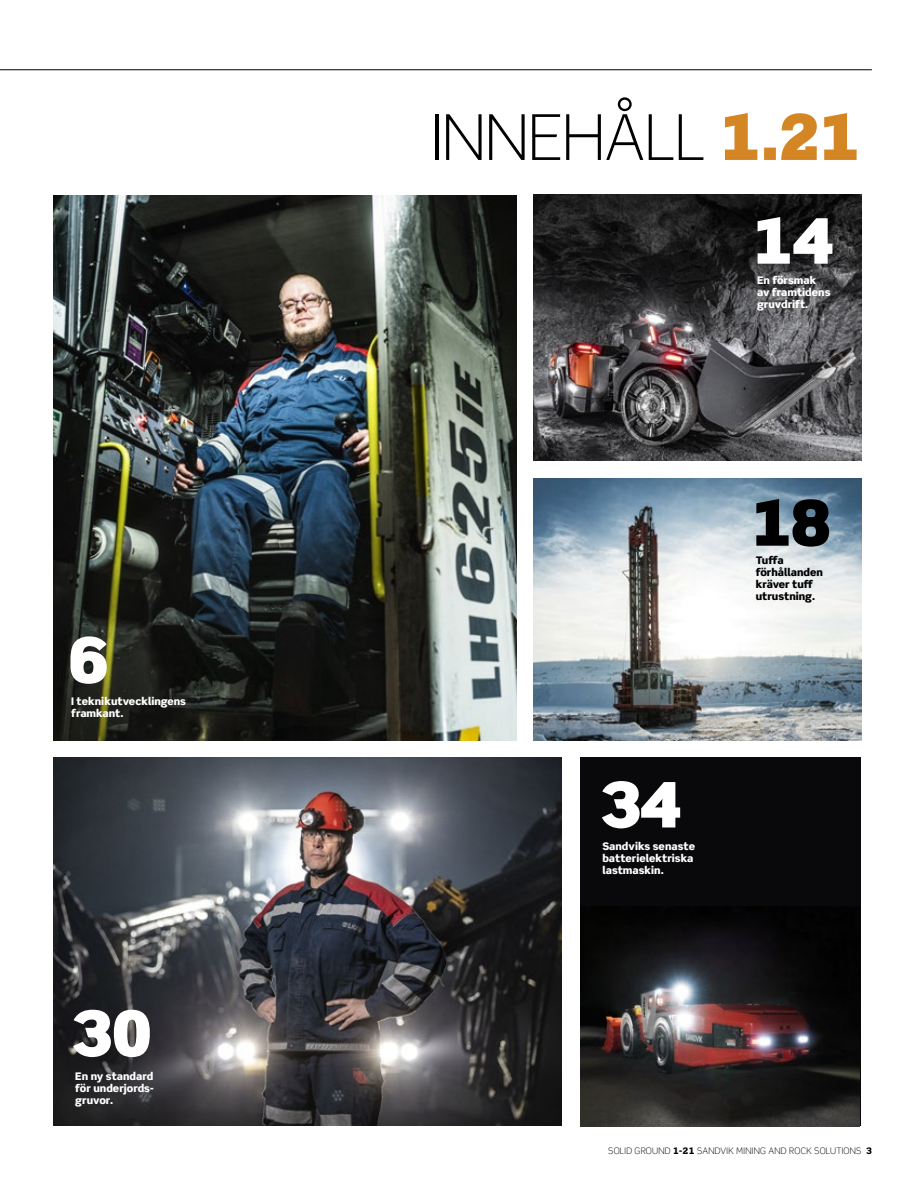
<style>
.page{position:relative;width:915px;height:1191px;background:#fff}
.page>*{position:absolute;margin:0;border:0;box-sizing:border-box;transform-origin:0 0}
.t1{font:300 63.3px "Scene Pro";letter-spacing:-.01em;color:#000}
.t2{font:900 63px "Scene Pro";color:#fff}
.t3{font:900 63px "Scene Pro";color:#000}
.t4{font:900 10.5px/12px "Scene Pro";color:#fff}
.t5{font:900 10.5px/12px "Scene Pro";color:#000}
.t6{font:300 9px "Scene Pro";letter-spacing:.025em;color:#000}
.s1{font-weight:900;color:#d48625}
.s2{font-weight:900}
</style>
<div class="page">
<img style="left:54px;top:196px;width:462px;height:544px">
<hr style="left:0;top:69px;width:871px;height:1px;background:#000">
<img style="left:54px;top:757px;width:507px;height:368px">
<div style="left:580px;top:757px;width:280px;height:369px;background:#09090b"></div>
<img style="left:580px;top:906px;width:279px;height:220px">
<img style="left:533px;top:195px;width:328px;height:266px">
<img style="left:533px;top:478px;width:328px;height:262px">
<h2 class="t2" style="left:67px;top:618px;width:44px">6</h2>
<p class="t4" style="left:71px;top:695px;width:116px">I teknikutvecklingens framkant.</p>
<h2 class="t2" style="left:71px;top:992px;width:84px">30</h2>
<p class="t4" style="left:75px;top:1070px;width:80px;text-align:justify">En ny standard för underjords&shy;gruvor.</p>
<h1 class="t1" style="left:431px;top:99px;width:431px">INNEHÅLL <span class="s1">1.21</span></h1>
<h2 class="t2" style="left:751px;top:199px;width:84px">14</h2>
<p class="t4" style="left:756px;top:274px;width:75px">En försmak av framtidens gruvdrift.</p>
<h2 class="t3" style="left:753px;top:481px;width:79px">18</h2>
<p class="t5" style="left:755px;top:554px;width:69px">Tuffa förhållanden kräver tuff utrustning.</p>
<h2 class="t2" style="left:599px;top:763px;width:84px">34</h2>
<p class="t4" style="left:602px;top:839px;width:94px">Sandviks senaste batterielektriska lastmaskin.</p>
<p class="t6" style="left:608px;top:1145px;width:265px">SOLID GROUND <span class="s2">1-21</span> SANDVIK MINING AND ROCK SOLUTIONS <span class="s2">3</span></p>
</div>
